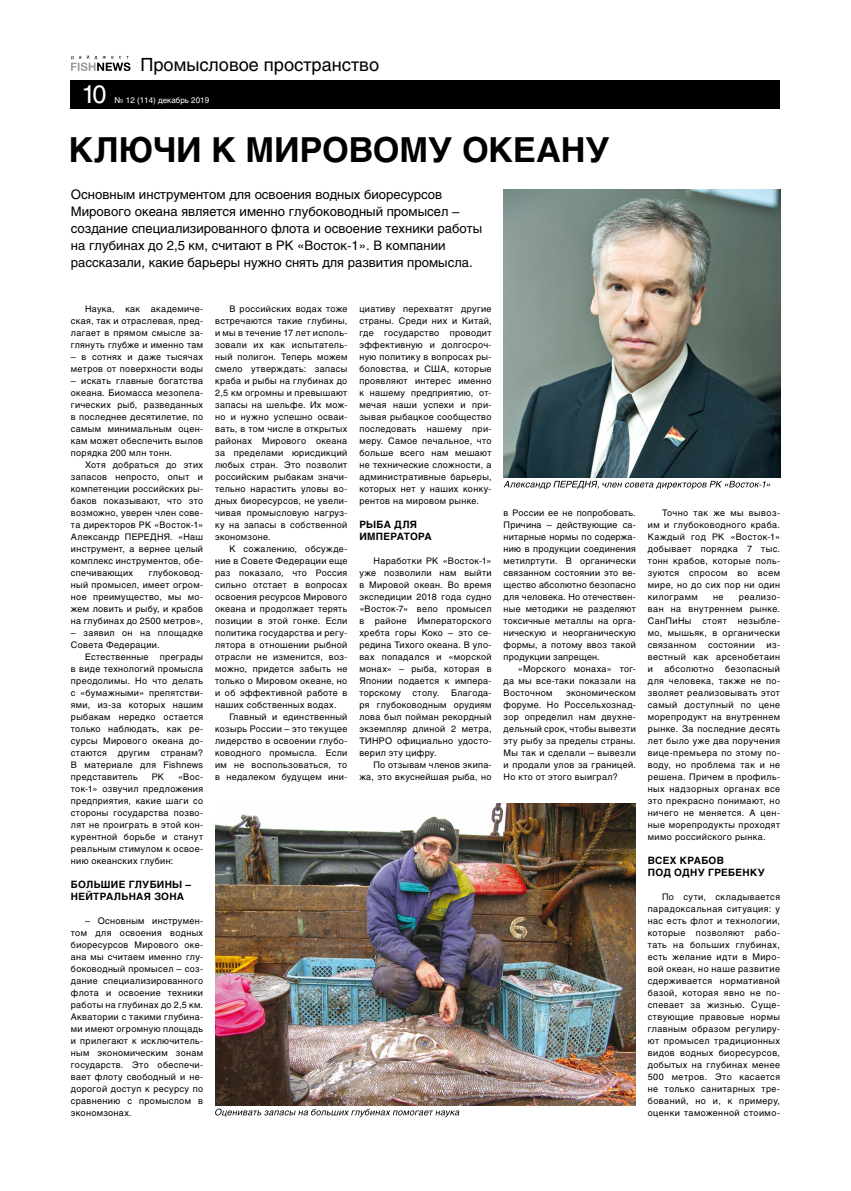
<style>
.page{position:relative;width:851px;height:1191px;background:#fff}
.page>*{position:absolute;margin:0;border:0;box-sizing:border-box;transform-origin:0 0}
.t1{font:700 34.1px "Helios C";letter-spacing:-.005em;color:#000}
.t2{font:25px "Helios C";color:#fff}
.t3{font:18px "Helios C";color:#000}
.t4{font:13px/17px "Helios C";color:#000}
.t5{font:700 10px/12px "Helios C";letter-spacing:.03em;color:#000}
.t6{font:9px/12px "Helios C";letter-spacing:.035em;color:#000;text-align:justify}
.t7{font:8px "Helios C";color:#fff}
</style>
<div class="page">
<svg style="left:71px;top:55px;width:59px;height:16px"></svg>
<div style="left:71px;top:81px;width:709px;height:28px;background:#000"></div>
<img style="left:503px;top:190px;width:277px;height:287px">
<svg style="left:215px;top:1108px;width:244px;height:9px"></svg>
<svg style="left:503px;top:481px;width:267px;height:8px"></svg>
<img style="left:215px;top:803px;width:420px;height:303px">
<h3 class="t3" style="left:140px;top:54px;width:240px">Промысловое пространство</h3>
<h2 class="t2" style="left:81px;top:80px;width:27px">10</h2>
<p class="t7" style="left:115px;top:96px;width:96px">№ 12 (114) декабрь 2019</p>
<h1 class="t1" style="left:69px;top:130px;width:542px">КЛЮЧИ К МИРОВОМУ ОКЕАНУ</h1>
<p class="t4" style="left:71px;top:186px;width:413px">Основным инструментом для освоения водных биоресурсов Мирового океана является именно глубоководный промысел – создание специализированного флота и освоение техники работы на глубинах до 2,5 км, считают в РК «Восток-1». В компании рассказали, какие барьеры нужно снять для развития промысла.</p>
<p class="t6" style="left:71px;top:303px;width:134px;text-indent:14px">Наука, как академиче&shy;ская, так и отраслевая, пред&shy;лагает в прямом смысле за&shy;глянуть глубже и именно там</p>
<p class="t6" style="left:71px;top:351px;width:134px">– в сотнях и даже тысячах метров от поверхности воды</p>
<p class="t6" style="left:71px;top:375px;width:134px">– искать главные богатства океана. Биомасса мезопела&shy;гических рыб, разведанных в последнее десятилетие, по самым минимальным оцен&shy;кам может обеспечить вылов порядка 200 млн тонн.</p>
<p class="t6" style="left:71px;top:459px;width:134px;text-indent:14px">Хотя добраться до этих запасов непросто, опыт и компетенции российских ры&shy;баков показывают, что это возможно, уверен член сове&shy;та директоров РК «Восток-1» Александр ПЕРЕДНЯ. «Наш инструмент, а вернее целый комплекс инструментов, обе&shy;спечивающих</p>
<p class="t6" style="left:71px;top:567px;width:134px;text-indent:78px">глубоковод&shy;ный промысел, имеет огром&shy;ное преимущество, мы мо&shy;жем ловить и рыбу, и крабов на глубинах до 2500 метров»,</p>
<p class="t6" style="left:71px;top:627px;width:134px">– заявил он на площадке</p>
<p class="t6" style="left:71px;top:639px;width:90px">Совета Федерации.</p>
<p class="t6" style="left:85px;top:651px;width:65px">Естественные</p>
<p class="t6" style="left:71px;top:651px;width:134px;text-indent:89px">преграды в виде технологий промысла преодолимы. Но что делать с «бумажными» препятстви&shy;ями, из-за которых нашим рыбакам нередко остается только наблюдать, как ре&shy;сурсы Мирового океана до&shy;стаются другим странам?<br>В материале для Fishnews представитель</p>
<p class="t6" style="left:71px;top:771px;width:134px;text-indent:107px">«Вос&shy;ток-1» озвучил предложения предприятия, какие шаги со стороны государства позво&shy;лят не проиграть в этой кон&shy;курентной борьбе и станут реальным стимулом к освое&shy;нию океанских глубин:</p>
<p class="t5" style="left:71px;top:878px;width:122px">БОЛЬШИЕ ГЛУБИНЫ –<br>НЕЙТРАЛЬНАЯ ЗОНА</p>
<p class="t6" style="left:71px;top:915px;width:134px;text-indent:14px">– Основным инструмен&shy;том для освоения водных биоресурсов Мирового оке&shy;ана мы считаем именно глу&shy;боководный промысел – соз&shy;дание специализированного флота и освоение техники работы на глубинах до 2,5 км.<br>Акватории с такими глубина&shy;ми имеют огромную площадь и прилегают к исключитель&shy;ным экономическим зонам государств. Это обеспечи&shy;вает флоту свободный и не&shy;дорогой доступ к ресурсу по сравнению с промыслом в экономзонах.</p>
<p class="t6" style="left:152px;top:771px;width:14px">РК</p>
<p class="t6" style="left:215px;top:303px;width:134px;text-indent:14px">В российских водах тоже встречаются такие глубины, и мы в течение 17 лет исполь&shy;зовали их как испытатель&shy;ный полигон. Теперь можем смело утверждать: запасы краба и рыбы на глубинах до 2,5 км огромны и превышают запасы на шельфе. Их мож&shy;но и нужно успешно осваи&shy;вать, в том числе в открытых районах Мирового океана за пределами юрисдикций любых стран. Это позволит российским рыбакам значи&shy;тельно нарастить уловы во&shy;дных биоресурсов, не увели&shy;чивая промысловую нагруз&shy;ку на запасы в собственной экономзоне.</p>
<p class="t6" style="left:215px;top:543px;width:134px;text-indent:14px">К сожалению, обсужде&shy;ние в Совете Федерации еще раз показало, что Россия сильно отстает в вопросах освоения ресурсов Мирового океана и продолжает терять позиции в этой гонке. Если политика государства и регу&shy;лятора в отношении рыбной отрасли не изменится, воз&shy;можно, придется забыть не только о Мировом океане, но и об эффективной работе в наших собственных водах.</p>
<p class="t6" style="left:215px;top:711px;width:134px;text-indent:14px">Главный и единственный козырь России – это текущее лидерство в освоении глубо&shy;ководного промысла. Если им не воспользоваться, то в недалеком будущем ини-</p>
<p class="t6" style="left:359px;top:303px;width:134px">циативу перехватят другие страны. Среди них и Китай, где государство проводит эффективную и долгосроч&shy;ную политику в вопросах ры&shy;боловства, и США, которые проявляют интерес именно к нашему предприятию, от&shy;мечая наши успехи и при&shy;зывая рыбацкое сообщество последовать нашему при&shy;меру. Самое печальное, что больше всего нам мешают не технические сложности, а административные барьеры, которых нет у наших конку&shy;рентов на мировом рынке.</p>
<p class="t5" style="left:359px;top:518px;width:74px">РЫБА ДЛЯ<br>ИМПЕРАТОРА</p>
<p class="t6" style="left:359px;top:555px;width:134px;text-indent:14px">Наработки РК «Восток-1» уже позволили нам выйти в Мировой океан. Во время экспедиции 2018 года судно «Восток-7» вело промысел в районе Императорского хребта горы Коко – это се&shy;редина Тихого океана. В уло&shy;вах попадался и «морской монах» – рыба, которая в Японии подается к импера&shy;торскому</p>
<p class="t6" style="left:359px;top:687px;width:134px;text-indent:92px">Благода&shy;ря глубоководным орудиям лова был пойман рекордный экземпляр длиной 2 метра, ТИНРО официально удосто&shy;верил эту цифру.</p>
<p class="t6" style="left:359px;top:759px;width:134px;text-align:right">По отзывам членов экипа&shy;жа, это вкуснейшая рыба, но</p>
<p class="t6" style="left:412px;top:687px;width:28px">столу.</p>
<p class="t6" style="left:503px;top:507px;width:134px">в России ее не попробовать.<br>Причина – действующие са&shy;нитарные нормы по содержа&shy;нию в продукции соединения метилртути. В органически связанном состоянии это ве&shy;щество абсолютно безопасно для человека. Но отечествен&shy;ные методики не разделяют токсичные металлы на орга&shy;ническую и неорганическую формы, а потому ввоз такой продукции запрещен.</p>
<p class="t6" style="left:503px;top:663px;width:134px;text-indent:14px">«Морского монаха» тог&shy;да мы все-таки показали на Восточном</p>
<p class="t6" style="left:503px;top:687px;width:134px;text-indent:62px">экономическом форуме. Но Россельхознад&shy;зор определил нам двухне&shy;дельный срок, чтобы вывезти эту рыбу за пределы страны.<br>Мы так и сделали – вывезли и продали улов за границей.<br>Но кто от этого выиграл?</p>
<p class="t6" style="left:647px;top:507px;width:134px;text-indent:14px">Точно так же мы вывоз&shy;им и глубоководного краба.<br>Каждый год РК «Восток-1» добывает порядка 7 тыс. тонн крабов, которые поль&shy;зуются спросом во всем мире, но до сих пор ни один килограмм</p>
<p class="t6" style="left:647px;top:591px;width:134px;text-indent:91px">реализо&shy;ван на внутреннем рынке.<br>СанПиНы стоят незыбле&shy;мо, мышьяк, в органически связанном</p>
<p class="t6" style="left:713px;top:591px;width:12px">не</p>
<p class="t6" style="left:647px;top:639px;width:134px;text-indent:119px">из&shy;вестный как арсенобетаин и</p>
<p class="t6" style="left:708px;top:639px;width:48px">состоянии</p>
<p class="t6" style="left:647px;top:663px;width:134px;text-indent:77px">безопасный для человека, также не по&shy;зволяет реализовывать этот самый доступный по цене морепродукт на внутреннем рынке. За последние десять лет было уже два поручения вице-премьера по этому по&shy;воду, но проблема так и не решена. Причем в профиль&shy;ных надзорных органах все это прекрасно понимают, но ничего не меняется. А цен&shy;ные морепродукты проходят мимо российского рынка.</p>
<p class="t5" style="left:647px;top:854px;width:118px">ВСЕХ КРАБОВ<br>ПОД ОДНУ ГРЕБЕНКУ</p>
<p class="t6" style="left:647px;top:891px;width:134px;text-indent:14px">По сути, складывается парадоксальная ситуация: у нас есть флот и технологии, которые позволяют рабо&shy;тать на больших глубинах, есть желание идти в Миро&shy;вой океан, но наше развитие сдерживается нормативной базой, которая явно не по&shy;спевает за жизнью. Суще&shy;ствующие правовые нормы главным образом регулиру&shy;ют промысел традиционных видов водных биоресурсов, добытых на глубинах менее 500 метров. Это касается не только санитарных тре&shy;бований, но и, к примеру, оценки таможенной стоимо-</p>
<p class="t6" style="left:664px;top:663px;width:51px">абсолютно</p>
</div>
